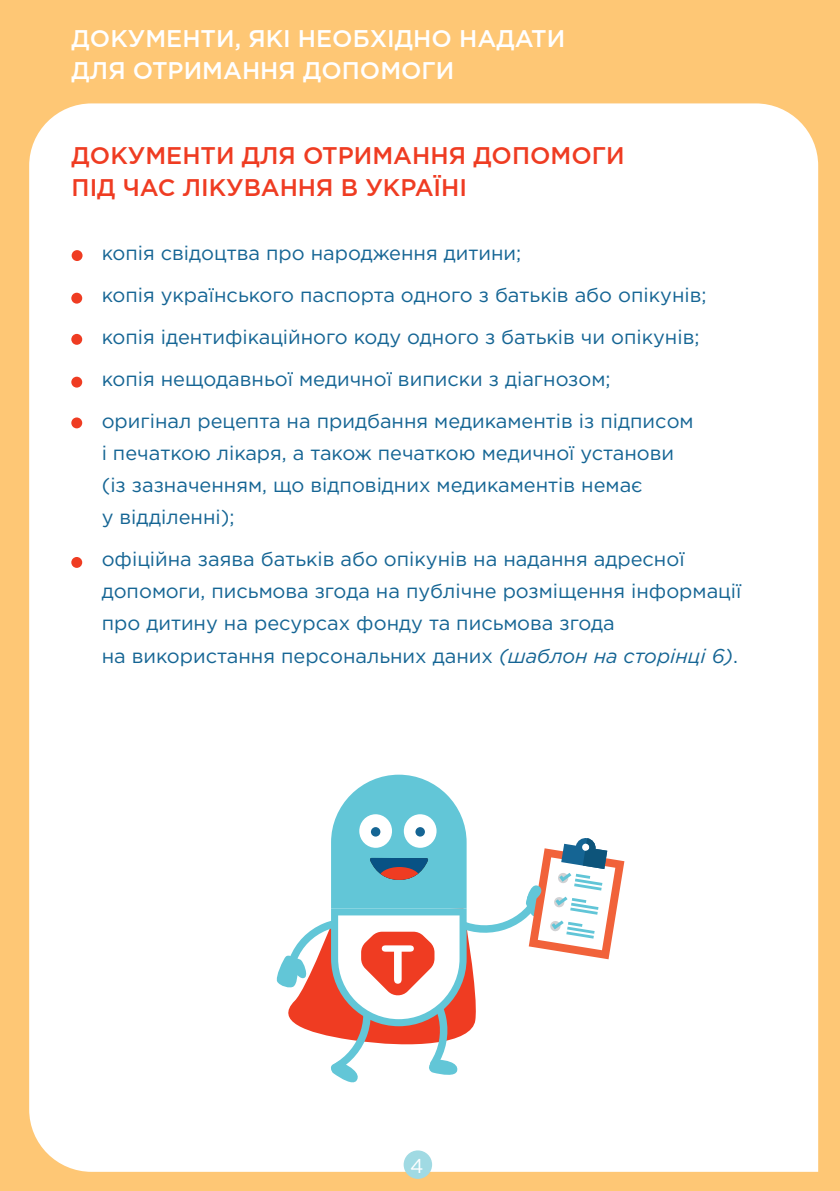
<style>
.page{position:relative;width:840px;height:1191px;background:#fff}
.page>*{position:absolute;margin:0;border:0;box-sizing:border-box;transform-origin:0 0}
.t1{font:500 24px/32px "Gotham Pro";color:#ef3c22}
.t2{font:500 24px/32px "Gotham Pro";color:#fff}
.t3{font:20px/32px "Gotham Pro";color:#156594}
.t4{font:20px "Gotham Pro";color:#fff}
.s1{font-style:italic}
</style>
<div class="page">
<div style="left:0;top:0;width:839px;height:1191px;background:#fec775"></div>
<div style="left:29px;top:103px;width:788px;height:1068px;background:#fff"></div>
<div style="left:72px;top:250px;width:10px;height:11px;background:#ef3c22;border-radius:50%"></div>
<div style="left:71px;top:293px;width:11px;height:11px;background:#ef3c22;border-radius:50%"></div>
<div style="left:71px;top:334px;width:11px;height:11px;background:#ef3c22;border-radius:50%"></div>
<div style="left:71px;top:377px;width:11px;height:10px;background:#ef3c22;border-radius:50%"></div>
<div style="left:71px;top:557px;width:11px;height:11px;background:#ef3c22;border-radius:50%"></div>
<div style="left:71px;top:417px;width:11px;height:11px;background:#ef3c22;border-radius:50%"></div>
<svg style="left:274px;top:774px;width:350px;height:311px;background:#ddd"></svg>
<div style="left:403px;top:1150px;width:29px;height:28px;background:#a0dae3;border-radius:50%"></div>
<p class="t2" style="left:72px;top:21px;width:495px">ДОКУМЕНТИ, ЯКІ НЕОБХІДНО НАДАТИ<br>ДЛЯ ОТРИМАННЯ ДОПОМОГИ</p>
<p class="t1" style="left:72px;top:139px;width:554px">ДОКУМЕНТИ ДЛЯ ОТРИМАННЯ ДОПОМОГИ<br>ПІД ЧАС ЛІКУВАННЯ В УКРАЇНІ</p>
<p class="t3" style="left:102px;top:232px;width:606px;line-height:42px">копія свідоцтва про народження дитини;<br>копія українського паспорта одного з батьків або опікунів; копія ідентифікаційного коду одного з батьків чи опікунів; копія нещодавньої медичної виписки з діагнозом;<br>оригінал рецепта на придбання медикаментів із підписом</p>
<p class="t3" style="left:102px;top:437px;width:573px">і печаткою лікаря, а також печаткою медичної установи (із зазначенням, що відповідних медикаментів немає<br>у відділенні);</p>
<p class="t3" style="left:102px;top:543px;width:640px">офіційна заява батьків або опікунів на надання адресної допомоги, письмова згода на публічне розміщення інформації про дитину на ресурсах фонду та письмова згода<br>на використання персональних даних <span class="s1">(шаблон на сторінці 6)</span>.</p>
<p class="t4" style="left:410px;top:1154px;width:15px">4</p>
</div>
